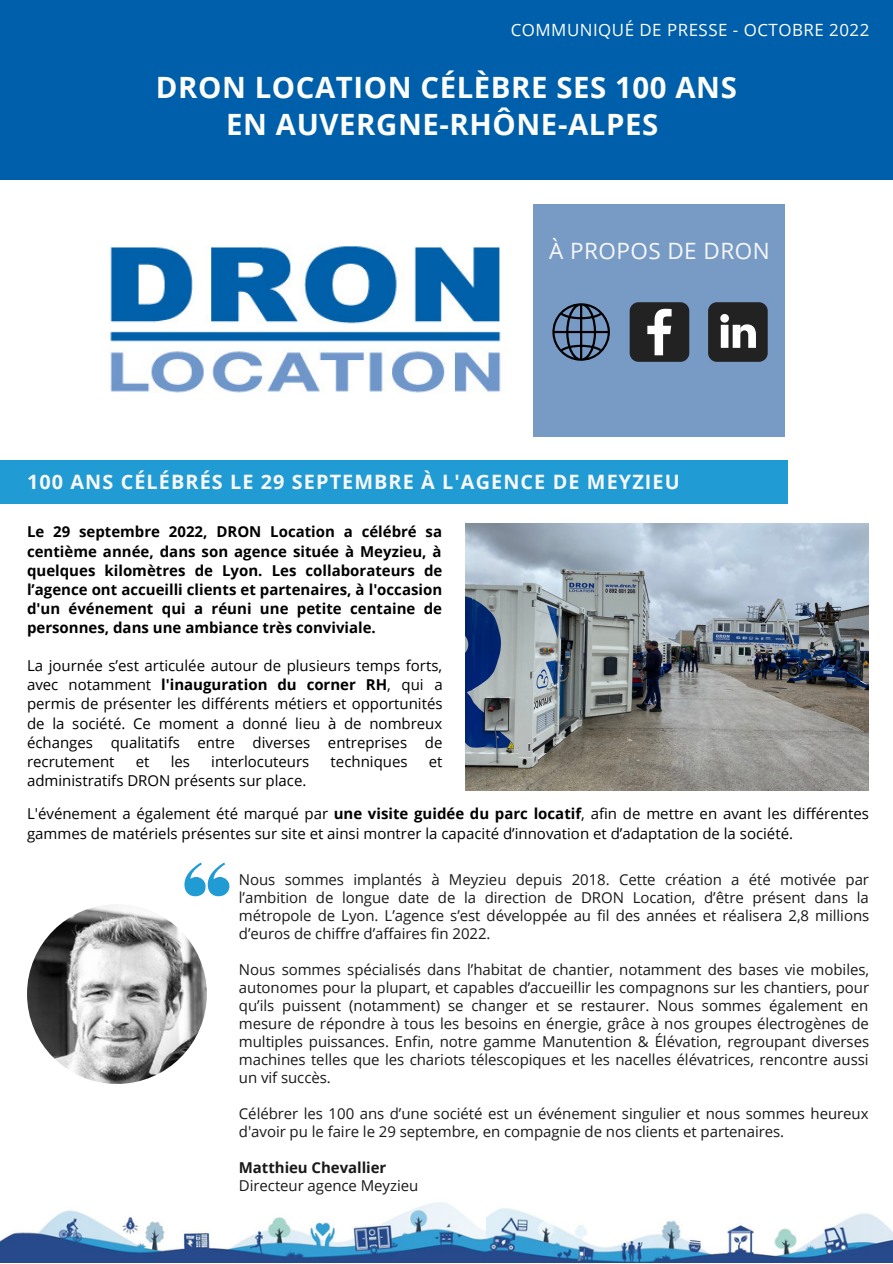
<style>
.page{position:relative;width:893px;height:1264px;background:#fff}
.page>*{position:absolute;margin:0;border:0;box-sizing:border-box;transform-origin:0 0}
.t1{font:700 29.4px/36.3px "Open Sans";letter-spacing:.02em;color:#fefef9;text-align:center}
.t2{font:22.5px "Open Sans";letter-spacing:.02em;color:#f8f8f8}
.t3{font:700 19.8px "Open Sans";letter-spacing:.055em;color:#f8f8f8}
.t4{font:16.95px "Open Sans";letter-spacing:.03em;color:#fefef9}
.t5{font:15px/18px "Open Sans";letter-spacing:-.005em;color:#191919;text-align:justify}
.t6{font:15px/19px "Open Sans";color:#000;text-align:justify}
.t7{font:700 15px/19px "Open Sans";color:#000;text-align:justify}
.t8{font:700 15px "Open Sans";letter-spacing:-.005em;color:#191919}
.s1{font-weight:700}
</style>
<div class="page">
<div style="left:0;top:460px;width:787px;height:43px;background:#219bd3"></div>
<img style="left:486px;top:1208px;width:406px;height:54px">
<img style="left:0;top:1202px;width:486px;height:60px">
<img style="left:465px;top:523px;width:403px;height:267px">
<div style="left:0;top:0;width:892px;height:180px;background:#005faa"></div>
<img style="left:110px;top:246px;width:391px;height:147px">
<div style="left:533px;top:204px;width:252px;height:232px;background:#789bc6"></div>
<svg style="left:629px;top:302px;width:60px;height:60px;background:#47484a"></svg>
<svg style="left:708px;top:302px;width:59px;height:60px;background:#4b4b4d"></svg>
<svg style="left:552px;top:303px;width:58px;height:58px"></svg>
<svg style="left:184px;top:862px;width:45px;height:34px"></svg>
<img style="left:27px;top:904px;width:180px;height:179px;border-radius:50%">
<p class="t4" style="left:510px;top:18px;width:360px">COMMUNIQUÉ DE PRESSE - OCTOBRE 2022</p>
<h1 class="t1" style="left:156px;top:69px;width:582px">DRON LOCATION CÉLÈBRE SES 100 ANS<br>EN AUVERGNE-RHÔNE-ALPES</h1>
<h2 class="t2" style="left:549px;top:235px;width:222px">À PROPOS DE DRON</h2>
<h3 class="t3" style="left:27px;top:468px;width:654px">100 ANS CÉLÉBRÉS LE 29 SEPTEMBRE À L'AGENCE DE MEYZIEU</h3>
<p class="t7" style="left:27px;top:522px;width:417px">Le 29 septembre 2022, DRON Location a célébré sa centième année, dans son agence située à Meyzieu, à quelques kilomètres de Lyon. Les collaborateurs de l’agence ont accueilli clients et partenaires, à l'occasion d'un événement qui a réuni une petite centaine de personnes, dans une ambiance très conviviale.</p>
<p class="t6" style="left:27px;top:656px;width:417px">La journée s’est articulée autour de plusieurs temps forts, avec notamment <span class="s1">l'inauguration du corner RH</span>, qui a permis de présenter les différents métiers et opportunités de la société. Ce moment a donné lieu à de nombreux échanges qualitatifs entre diverses entreprises de recrutement</p>
<p class="t6" style="left:136px;top:751px;width:15px">et</p>
<p class="t6" style="left:171px;top:751px;width:21px">les</p>
<p class="t6" style="left:211px;top:751px;width:100px">interlocuteurs</p>
<p class="t6" style="left:330px;top:751px;width:78px">techniques</p>
<p class="t6" style="left:429px;top:751px;width:15px">et</p>
<p class="t6" style="left:27px;top:770px;width:281px">administratifs DRON présents sur place.</p>
<p class="t6" style="left:27px;top:804px;width:843px">L'événement a également été marqué par <span class="s1">une visite guidée du parc locatif</span>, afin de mettre en avant les différentes gammes de matériels présentes sur site et ainsi montrer la capacité d’innovation et d’adaptation de la société.</p>
<p class="t5" style="left:239px;top:870px;width:632px">Nous sommes implantés à Meyzieu depuis 2018. Cette création a été motivée par l’ambition de longue date de la direction de DRON Location, d’être présent dans la métropole de Lyon. L’agence s’est développée au fil des années et réalisera 2,8 millions d’euros de chiffre d’affaires fin 2022.</p>
<p class="t5" style="left:239px;top:960px;width:631px">Nous sommes spécialisés dans l’habitat de chantier, notamment des bases vie mobiles, autonomes pour la plupart, et capables d’accueillir les compagnons sur les chantiers, pour qu’ils puissent (notamment) se changer et se restaurer. Nous sommes également en mesure de répondre à tous les besoins en énergie, grâce à nos groupes électrogènes de multiples puissances. Enfin, notre gamme Manutention &amp; Élévation, regroupant diverses machines telles que les chariots télescopiques et les nacelles élévatrices, rencontre aussi un vif succès.</p>
<p class="t5" style="left:239px;top:1104px;width:631px">Célébrer les 100 ans d’une société est un événement singulier et nous sommes heureux d'avoir pu le faire le 29 septembre, en compagnie de nos clients et partenaires.</p>
<p class="t8" style="left:239px;top:1157px;width:149px">Matthieu Chevallier</p>
<p class="t5" style="left:239px;top:1176px;width:181px">Directeur agence Meyzieu</p>
</div>
